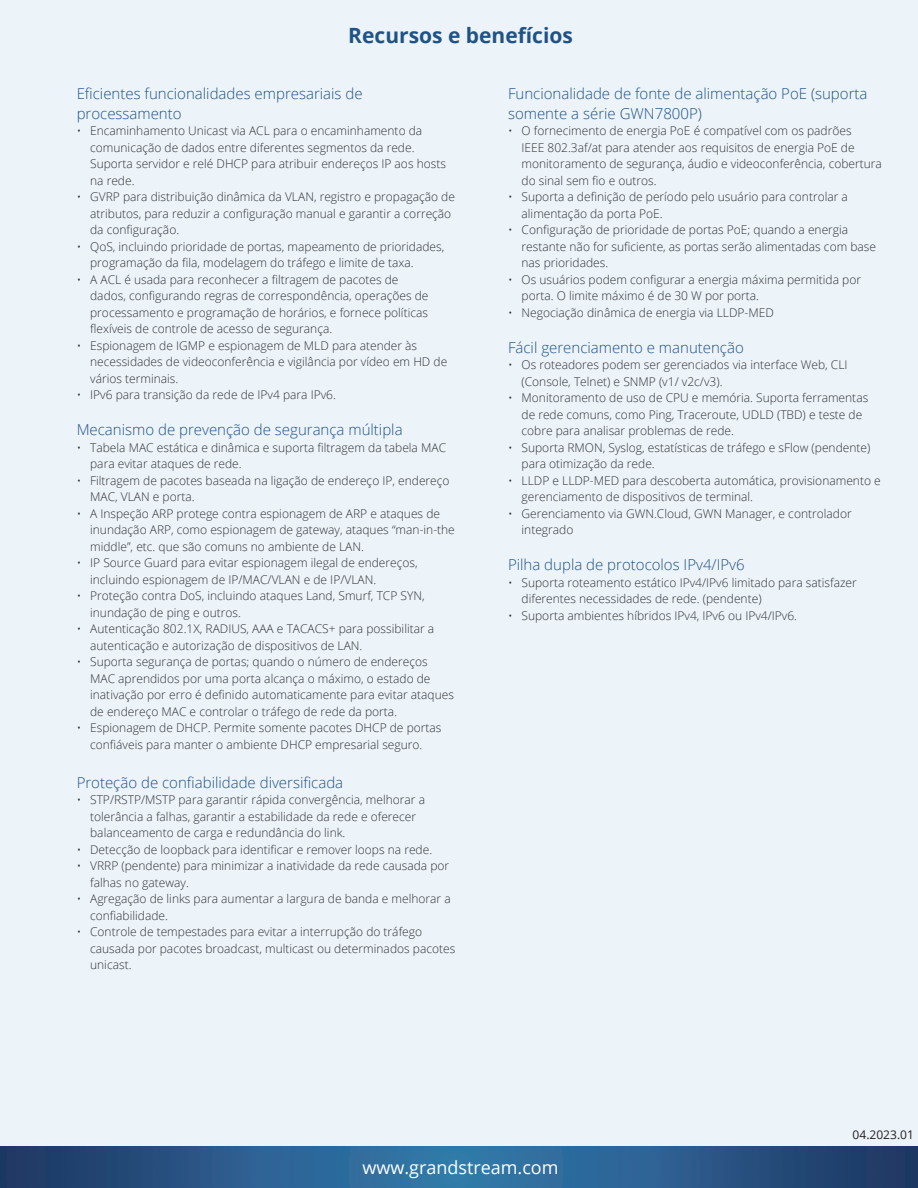
<style>
.page{position:relative;width:918px;height:1188px;background:#fff}
.page>*{position:absolute;margin:0;border:0;box-sizing:border-box;transform-origin:0 0}
.Body{font:700 21px "Open Sans";color:#1f5388}
.t1{font:18px "Open Sans";color:#fff}
.t2{font:300 15px/19.5px "Open Sans";color:#1f5388}
.t3{font:300 12px/16.5px "Open Sans";color:#2f3234}
.t4{font:12px "Open Sans";color:#231f20}
</style>
<div class="page">
<div style="left:0;top:0;width:918px;height:1146px;background:#ecf3f9"></div>
<svg style="left:0;top:1146px;width:918px;height:42px"></svg>
<p class="Body" style="left:348px;top:21px;width:226px">Recursos e benefícios</p>
<p class="t2" style="left:77px;top:84px;width:287px">Eficientes funcionalidades empresariais de processamento</p>
<p class="t3" style="left:90px;top:122px;width:357px;text-indent:-14px">• Encaminhamento Unicast via ACL para o encaminhamento da comunicação de dados entre diferentes segmentos da rede.<br>Suporta servidor e relé DHCP para atribuir endereços IP aos hosts na rede.</p>
<p class="t3" style="left:90px;top:188px;width:366px;text-indent:-14px">• GVRP para distribuição dinâmica da VLAN, registro e propagação de atributos, para reduzir a configuração manual e garantir a correção da configuração.</p>
<p class="t3" style="left:90px;top:238px;width:356px;text-indent:-14px">• QoS, incluindo prioridade de portas, mapeamento de prioridades, programação da fila, modelagem do tráfego e limite de taxa.</p>
<p class="t3" style="left:90px;top:271px;width:340px;text-indent:-14px">• A ACL é usada para reconhecer a filtragem de pacotes de dados, configurando regras de correspondência, operações de processamento e programação de horários, e fornece políticas flexíveis de controle de acesso de segurança.</p>
<p class="t3" style="left:90px;top:337px;width:359px;text-indent:-14px">• Espionagem de IGMP e espionagem de MLD para atender às necessidades de videoconferência e vigilância por vídeo em HD de vários terminais.</p>
<p class="t3" style="left:77px;top:386px;width:261px">• IPv6 para transição da rede de IPv4 para IPv6.</p>
<p class="t2" style="left:77px;top:420px;width:327px">Mecanismo de prevenção de segurança múltipla</p>
<p class="t3" style="left:90px;top:439px;width:357px;text-indent:-14px">• Tabela MAC estática e dinâmica e suporta filtragem da tabela MAC para evitar ataques de rede.</p>
<p class="t3" style="left:90px;top:472px;width:361px;text-indent:-14px">• Filtragem de pacotes baseada na ligação de endereço IP, endereço<br>MAC, VLAN e porta.</p>
<p class="t3" style="left:90px;top:505px;width:366px;text-indent:-14px">• A Inspeção ARP protege contra espionagem de ARP e ataques de inundação ARP, como espionagem de gateway, ataques “man-in-the middle”, etc. que são comuns no ambiente de LAN.</p>
<p class="t3" style="left:90px;top:554px;width:329px;text-indent:-14px">• IP Source Guard para evitar espionagem ilegal de endereços, incluindo espionagem de IP/MAC/VLAN e de IP/VLAN.</p>
<p class="t3" style="left:90px;top:587px;width:336px;text-indent:-14px">• Proteção contra DoS, incluindo ataques Land, Smurf, TCP SYN, inundação de ping e outros.</p>
<p class="t3" style="left:90px;top:620px;width:346px;text-indent:-14px">• Autenticação 802.1X, RADIUS, AAA e TACACS+ para possibilitar a autenticação e autorização de dispositivos de LAN.</p>
<p class="t3" style="left:90px;top:653px;width:365px;text-indent:-14px">• Suporta segurança de portas; quando o número de endereços MAC aprendidos por uma porta alcança o máximo, o estado de inativação por erro é definido automaticamente para evitar ataques de endereço MAC e controlar o tráfego de rede da porta.</p>
<p class="t3" style="left:77px;top:719px;width:366px;text-align:center">• Espionagem de DHCP. Permite somente pacotes DHCP de portas confiáveis para manter o ambiente DHCP empresarial seguro.</p>
<p class="t2" style="left:77px;top:772px;width:268px">Proteção de confiabilidade diversificada</p>
<p class="t3" style="left:90px;top:791px;width:336px;text-indent:-14px">• STP/RSTP/MSTP para garantir rápida convergência, melhorar a tolerância a falhas, garantir a estabilidade da rede e oferecer balanceamento de carga e redundância do link.</p>
<p class="t3" style="left:77px;top:841px;width:357px">• Detecção de loopback para identificar e remover loops na rede.</p>
<p class="t3" style="left:90px;top:857px;width:361px;text-indent:-14px">• VRRP (pendente) para minimizar a inatividade da rede causada por falhas no gateway.</p>
<p class="t3" style="left:90px;top:890px;width:362px;text-indent:-14px">• Agregação de links para aumentar a largura de banda e melhorar a confiabilidade.</p>
<p class="t3" style="left:90px;top:923px;width:367px;text-indent:-14px">• Controle de tempestades para evitar a interrupção do tráfego causada por pacotes broadcast, multicast ou determinados pacotes unicast.</p>
<p class="t2" style="left:508px;top:84px;width:361px">Funcionalidade de fonte de alimentação PoE (suporta somente a série GWN7800P)</p>
<p class="t3" style="left:522px;top:122px;width:362px;text-indent:-14px">• O fornecimento de energia PoE é compatível com os padrões<br>IEEE 802.3af/at para atender aos requisitos de energia PoE de monitoramento de segurança, áudio e videoconferência, cobertura do sinal sem fio e outros.</p>
<p class="t3" style="left:522px;top:188px;width:328px;text-indent:-14px">• Suporta a definição de período pelo usuário para controlar a alimentação da porta PoE.</p>
<p class="t3" style="left:522px;top:221px;width:356px;text-indent:-14px">• Configuração de prioridade de portas PoE; quando a energia restante não for suficiente, as portas serão alimentadas com base nas prioridades.</p>
<p class="t3" style="left:522px;top:271px;width:341px;text-indent:-14px">• Os usuários podem configurar a energia máxima permitida por porta. O limite máximo é de 30 W por porta.</p>
<p class="t3" style="left:508px;top:304px;width:267px">• Negociação dinâmica de energia via LLDP-MED</p>
<p class="t2" style="left:508px;top:337px;width:237px">Fácil gerenciamento e manutenção</p>
<p class="t3" style="left:522px;top:356px;width:328px;text-indent:-14px">• Os roteadores podem ser gerenciados via interface Web, CLI (Console, Telnet) e SNMP (v1/ v2c/v3).</p>
<p class="t3" style="left:522px;top:389px;width:348px;text-indent:-14px">• Monitoramento de uso de CPU e memória. Suporta ferramentas de rede comuns, como Ping, Traceroute, UDLD (TBD) e teste de cobre para analisar problemas de rede.</p>
<p class="t3" style="left:522px;top:439px;width:350px;text-indent:-14px">• Suporta RMON, Syslog, estatísticas de tráfego e sFlow (pendente) para otimização da rede.</p>
<p class="t3" style="left:522px;top:472px;width:361px;text-indent:-14px">• LLDP e LLDP-MED para descoberta automática, provisionamento e gerenciamento de dispositivos de terminal.</p>
<p class="t3" style="left:522px;top:505px;width:332px;text-indent:-14px">• Gerenciamento via GWN.Cloud, GWN Manager, e controlador integrado</p>
<p class="t2" style="left:508px;top:555px;width:238px">Pilha dupla de protocolos IPv4/IPv6</p>
<p class="t3" style="left:522px;top:574px;width:337px;text-indent:-14px">• Suporta roteamento estático IPv4/IPv6 limitado para satisfazer diferentes necessidades de rede. (pendente)</p>
<p class="t3" style="left:508px;top:607px;width:291px">• Suporta ambientes híbridos IPv4, IPv6 ou IPv4/IPv6.</p>
<p class="t4" style="left:853px;top:1127px;width:63px">04.2023.01</p>
<p class="t1" style="left:362px;top:1155px;width:198px">www.grandstream.com</p>
</div>
